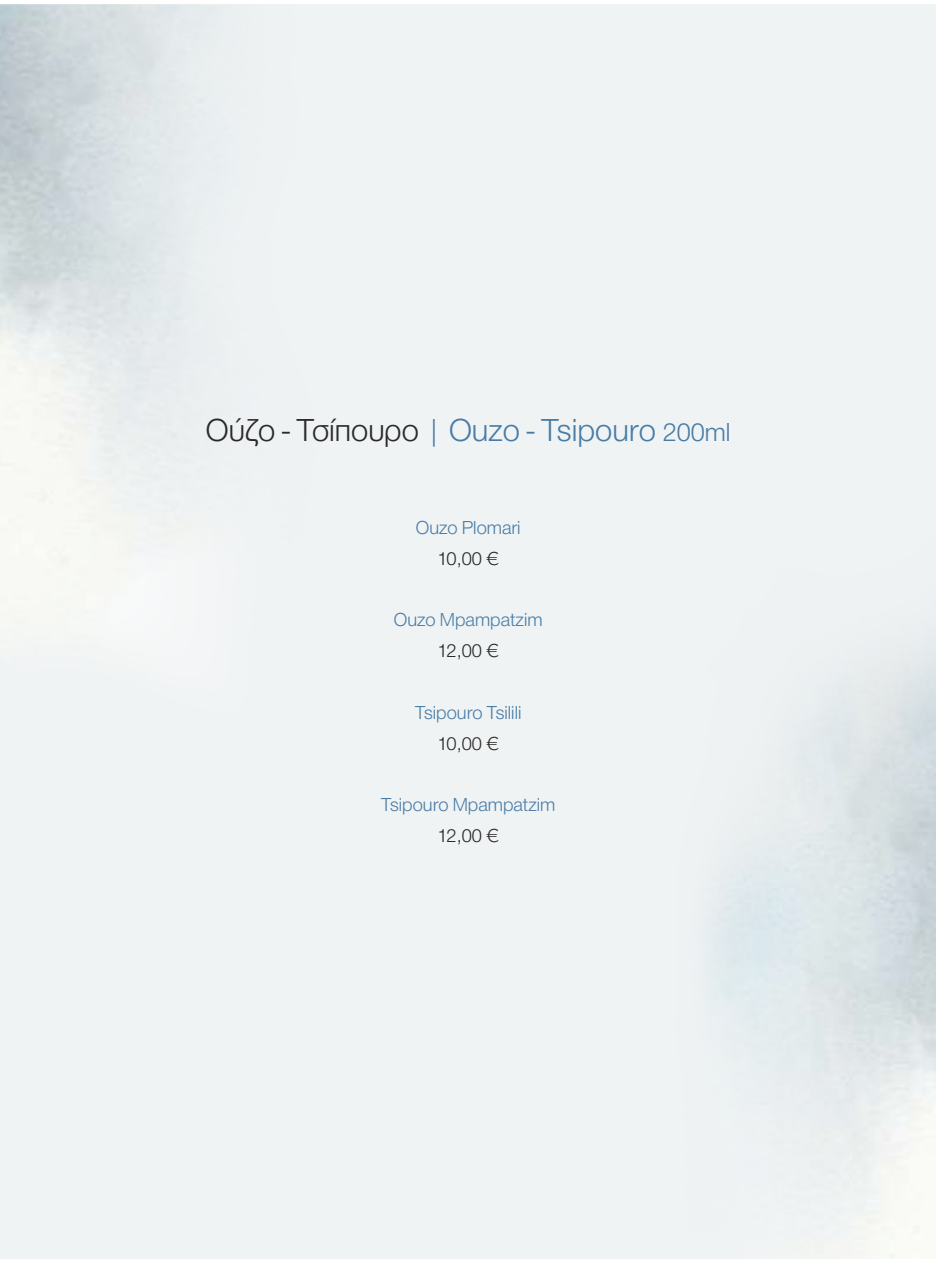
<style>
.page{position:relative;width:936px;height:1263px;background:#fff}
.page>*{position:absolute;margin:0;border:0;box-sizing:border-box;transform-origin:0 0}
.t1{font:300 33px "CF Helvetica";color:#487ca6}
.t2{font:300 19.5px "CF Helvetica";color:#487ca6}
.t3{font:300 19.5px "CF Helvetica";letter-spacing:-.025em;color:#2b2a29}
.s1{color:#2b2a29}
.s2{font-size:27px}
</style>
<div class="page">
<div style="left:0;top:4px;width:935px;height:1255px;background:#f0f3f4"></div>
<img style="left:0;top:4px;width:210px;height:552px">
<img style="left:710px;top:640px;width:225px;height:619px">
<h1 class="t1" style="left:206px;top:419px;width:526px"><span class="s1">Ούζο - Τσίπουρο</span> | Ouzo - Tsipouro <span class="s2">200ml</span></h1>
<p class="t2" style="left:416px;top:521px;width:106px">Ouzo Plomari</p>
<p class="t3" style="left:437px;top:552px;width:63px">10,00 €</p>
<p class="t2" style="left:394px;top:613px;width:150px">Ouzo Mpampatzim</p>
<p class="t3" style="left:437px;top:644px;width:63px">12,00 €</p>
<p class="t2" style="left:415px;top:706px;width:108px">Tsipouro Tsilili</p>
<p class="t3" style="left:437px;top:736px;width:63px">10,00 €</p>
<p class="t2" style="left:381px;top:798px;width:176px">Tsipouro Mpampatzim</p>
<p class="t3" style="left:437px;top:829px;width:63px">12,00 €</p>
</div>
